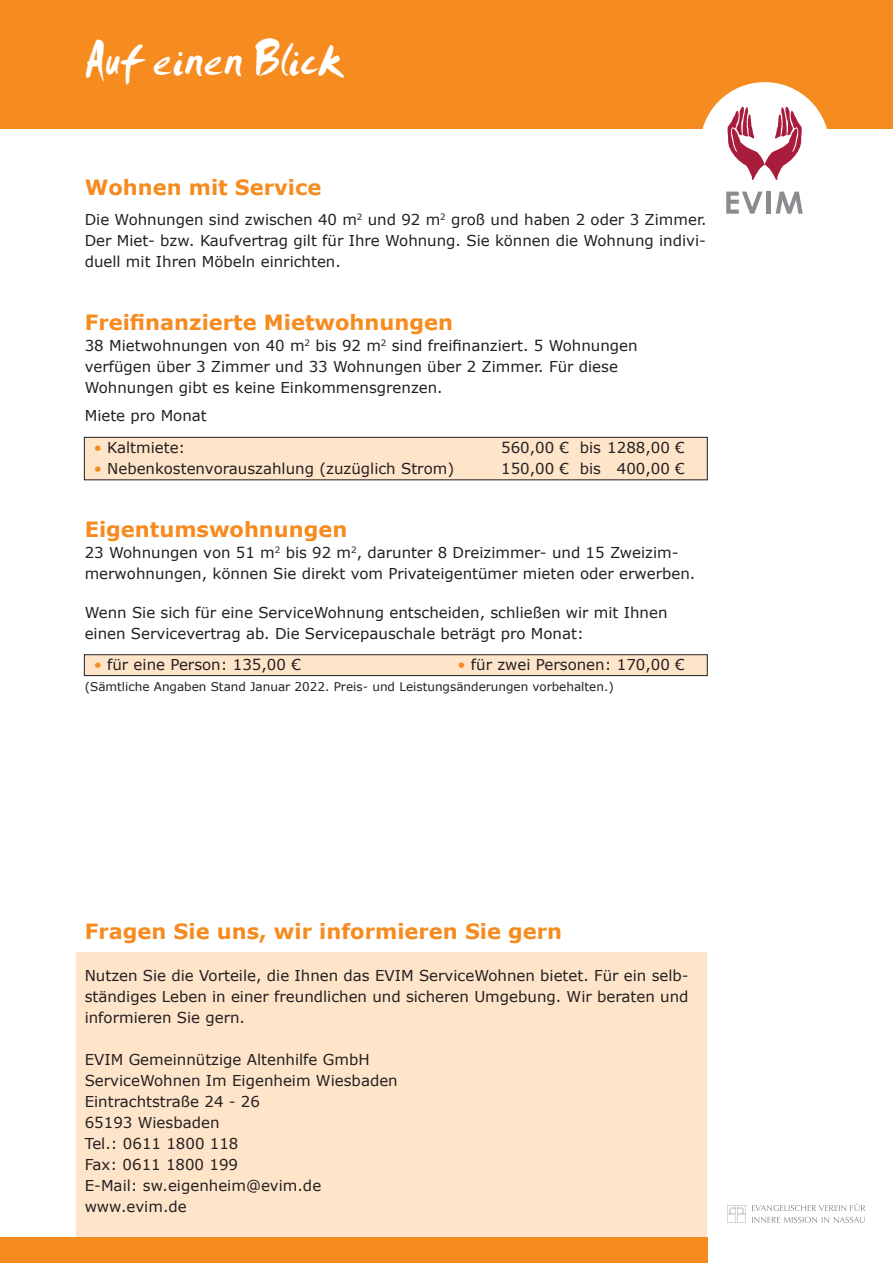
<style>
.page{position:relative;width:893px;height:1263px;background:#fff}
.page>*{position:absolute;margin:0;border:0;box-sizing:border-box;transform-origin:0 0}
.t1{font:49.5px "Smudger Plain";color:#fff}
.t2{font:700 21px "Verdana";color:#f68b1f}
.t3{font:15px/21px "Verdana";color:#231f20}
.t4{font:12px "Verdana";color:#231f20}
.s1{color:#f68b1f}
</style>
<div class="page">
<div style="left:77px;top:952px;width:630px;height:311px;background:#fee4c9"></div>
<div style="left:0;top:1237px;width:707px;height:26px;background:#f68b1f"></div>
<div style="left:84px;top:437px;width:623px;height:43px;background:#fee4c9"></div>
<div style="left:84px;top:437px;width:624px;height:43px;border:1px solid #231f20"></div>
<div style="left:84px;top:655px;width:623px;height:21px;background:#fee4c9"></div>
<div style="left:84px;top:654px;width:624px;height:22px;border:1px solid #231f20"></div>
<div style="left:0;top:0;width:893px;height:128px;background:#f68b1f"></div>
<div style="left:700px;top:82px;width:129px;height:130px;background:#fff;border-radius:50%"></div>
<svg style="left:727px;top:106px;width:75px;height:74px"></svg>
<svg style="left:726px;top:192px;width:37px;height:22px"></svg>
<div style="left:766px;top:192px;width:5px;height:22px;background:#8a8c8f"></div>
<svg style="left:776px;top:192px;width:27px;height:22px"></svg>
<svg style="left:727px;top:1205px;width:19px;height:18px"></svg>
<svg style="left:752px;top:1203px;width:113px;height:8px"></svg>
<svg style="left:752px;top:1217px;width:113px;height:6px"></svg>
<p class="t1" style="left:84px;top:27px;width:260px">Auf einen Blick</p>
<p class="t2" style="left:85px;top:173px;width:238px">Wohnen mit Service</p>
<p class="t3" style="left:85px;top:208px;width:623px;text-align:justify">Die Wohnungen sind zwischen 40 m<sup>2</sup> und 92 m<sup>2</sup> groß und haben 2 oder 3 Zimmer.<br>Der Miet- bzw. Kaufvertrag gilt für Ihre Wohnung. Sie können die Wohnung indivi&shy;duell mit Ihren Möbeln einrichten.</p>
<p class="t2" style="left:85px;top:308px;width:370px">Freifinanzierte Mietwohnungen</p>
<p class="t3" style="left:85px;top:334px;width:554px">38 Mietwohnungen von 40 m<sup>2</sup> bis 92 m<sup>2</sup> sind freifinanziert. 5 Wohnungen verfügen über 3 Zimmer und 33 Wohnungen über 2 Zimmer. Für diese<br>Wohnungen gibt es keine Einkommensgrenzen.</p>
<p class="t3" style="left:85px;top:405px;width:124px">Miete pro Monat</p>
<p class="t3" style="left:94px;top:436px;width:93px"><span class="s1">•</span> Kaltmiete:</p>
<p class="t3" style="left:501px;top:436px;width:185px">560,00 € bis 1288,00 €</p>
<p class="t3" style="left:94px;top:457px;width:362px"><span class="s1">•</span> Nebenkostenvorauszahlung (zuzüglich Strom)</p>
<p class="t3" style="left:501px;top:457px;width:185px">150,00 € bis 400,00 €</p>
<p class="t2" style="left:85px;top:515px;width:264px">Eigentumswohnungen</p>
<p class="t3" style="left:85px;top:541px;width:612px">23 Wohnungen von 51 m<sup>2</sup> bis 92 m<sup>2</sup>, darunter 8 Dreizimmer- und 15 Zweizim&shy;merwohnungen, können Sie direkt vom Privateigentümer mieten oder erwerben.</p>
<p class="t3" style="left:85px;top:601px;width:584px">Wenn Sie sich für eine ServiceWohnung entscheiden, schließen wir mit Ihnen einen Servicevertrag ab. Die Servicepauschale beträgt pro Monat:</p>
<p class="t3" style="left:94px;top:654px;width:209px"><span class="s1">•</span> für eine Person: 135,00 €</p>
<p class="t3" style="left:457px;top:654px;width:229px"><span class="s1">•</span> für zwei Personen: 170,00 €</p>
<p class="t4" style="left:85px;top:678px;width:531px">(Sämtliche Angaben Stand Januar 2022. Preis- und Leistungsänderungen vorbehalten.)</p>
<p class="t2" style="left:85px;top:917px;width:479px">Fragen Sie uns, wir informieren Sie gern</p>
<p class="t3" style="left:85px;top:964px;width:605px;text-align:justify">Nutzen Sie die Vorteile, die Ihnen das EVIM ServiceWohnen bietet. Für ein selb&shy;ständiges Leben in einer freundlichen und sicheren Umgebung. Wir beraten und informieren Sie gern.</p>
<p class="t3" style="left:85px;top:1048px;width:286px">EVIM Gemeinnützige Altenhilfe GmbH</p>
<p class="t3" style="left:85px;top:1069px;width:315px">ServiceWohnen Im Eigenheim Wiesbaden</p>
<p class="t3" style="left:85px;top:1090px;width:177px">Eintrachtstraße 24 - 26</p>
<p class="t3" style="left:85px;top:1111px;width:136px">65193 Wiesbaden</p>
<p class="t3" style="left:85px;top:1132px;width:155px">Tel.: 0611 1800 118</p>
<p class="t3" style="left:85px;top:1153px;width:155px">Fax: 0611 1800 199</p>
<p class="t3" style="left:85px;top:1174px;width:238px">E-Mail: sw.eigenheim@evim.de</p>
<p class="t3" style="left:85px;top:1195px;width:104px">www.evim.de</p>
</div>
